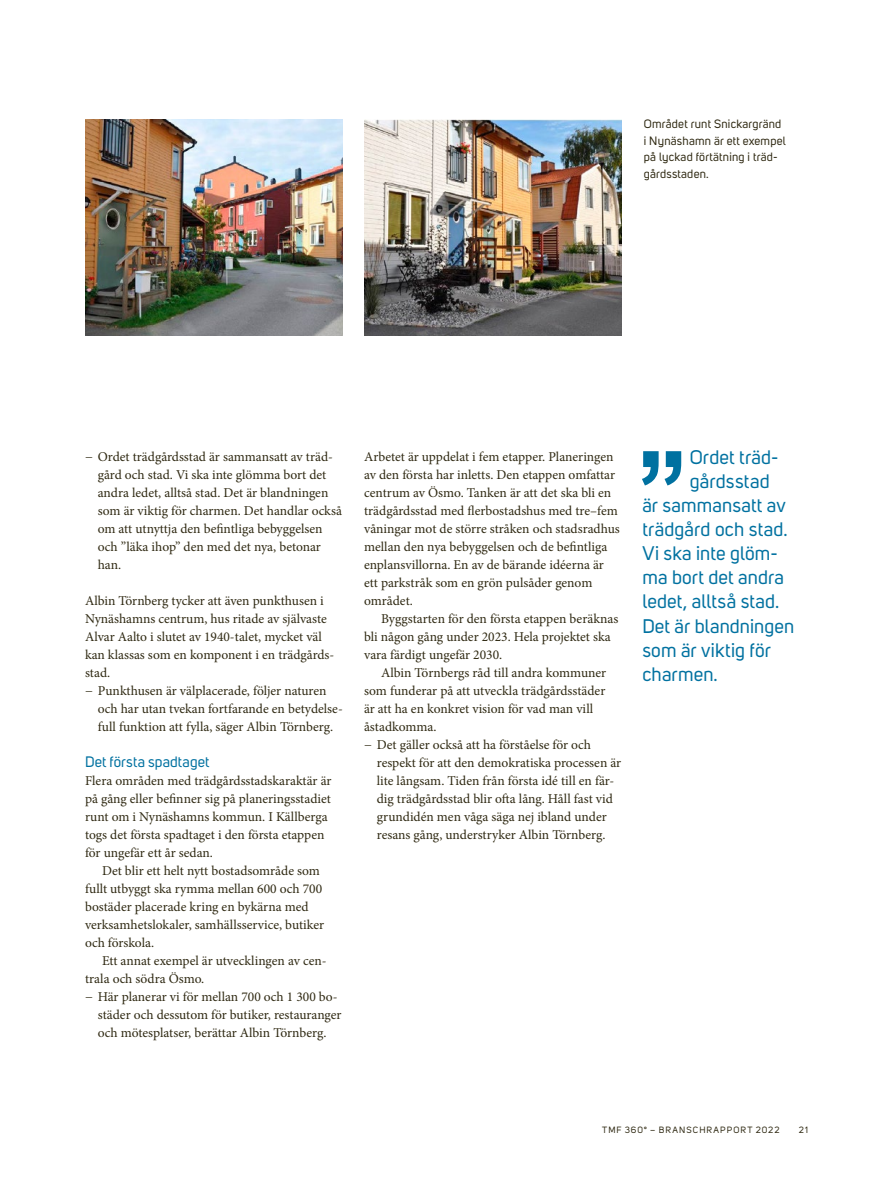
<style>
.page{position:relative;width:893px;height:1191px;background:#fff}
.page>*{position:absolute;margin:0;border:0;box-sizing:border-box;transform-origin:0 0}
.Citat{font:19.5px "Uni Sans";letter-spacing:.005em;color:#0071a0}
.t1{font:15px "Uni Sans";letter-spacing:.01em;color:#0071a0}
.Body{font:13.5px/18px "Minion Pro";color:#2f2912}
.Body_indent{font:13.5px/18px "Minion Pro";color:#2f2912}
.Faktaruta_-_Body{font:12px/16.5px "Uni Sans";letter-spacing:.02em;color:#2f2912}
.t2{font:9px "Uni Sans";letter-spacing:.12em;color:#2f2912}
</style>
<div class="page">
<img style="left:364px;top:119px;width:258px;height:216px">
<img style="left:85px;top:119px;width:258px;height:216px">
<svg style="left:642px;top:451px;width:39px;height:34px"></svg>
<p class="Faktaruta_-_Body" style="left:644px;top:116px;width:143px">Området runt Snickargränd i Nynäshamn är ett exempel på lyckad förtätning i träd&shy;gårdsstaden.</p>
<p class="Body" style="left:98px;top:448px;width:246px;text-indent:-13px">− Ordet trädgårdsstad är sammansatt av träd&shy;gård och stad. Vi ska inte glömma bort det andra ledet, alltså stad. Det är blandningen som är viktig för charmen. Det handlar också om att utnyttja den befintliga bebyggelsen och ”läka ihop” den med det nya, betonar han.</p>
<p class="Body" style="left:85px;top:592px;width:251px">Albin Törnberg tycker att även punkthusen i Nynäshamns centrum, hus ritade av självaste Alvar Aalto i slutet av 1940-talet, mycket väl kan klassas som en komponent i en trädgårds&shy;stad.</p>
<p class="Body" style="left:98px;top:682px;width:247px;text-indent:-13px">− Punkthusen är välplacerade, följer naturen och har utan tvekan fortfarande en betydelse&shy;full funktion att fylla, säger Albin Törnberg.</p>
<h4 class="t1" style="left:85px;top:753px;width:126px">Det första spadtaget</h4>
<p class="Body" style="left:85px;top:772px;width:248px">Flera områden med trädgårdsstadskaraktär är på gång eller befinner sig på planeringsstadiet runt om i Nynäshamns kommun. I Källberga togs det första spadtaget i den första etappen för ungefär ett år sedan.</p>
<p class="Body_indent" style="left:85px;top:862px;width:241px;text-indent:17px">Det blir ett helt nytt bostadsområde som fullt utbyggt ska rymma mellan 600 och 700 bostäder placerade kring en bykärna med verksamhetslokaler, samhällsservice, butiker och förskola.</p>
<p class="Body_indent" style="left:85px;top:952px;width:243px;text-indent:17px">Ett annat exempel är utvecklingen av cen&shy;trala och södra Ösmo.</p>
<p class="Body" style="left:98px;top:988px;width:245px;text-indent:-13px">− Här planerar vi för mellan 700 och 1 300 bo&shy;städer och dessutom för butiker, restauranger och mötesplatser, berättar Albin Törnberg.</p>
<p class="Body" style="left:364px;top:448px;width:257px">Arbetet är uppdelat i fem etapper. Planeringen av den första har inletts. Den etappen omfattar centrum av Ösmo. Tanken är att det ska bli en trädgårdsstad med flerbostadshus med tre–fem våningar mot de större stråken och stadsradhus mellan den nya bebyggelsen och de befintliga enplansvillorna. En av de bärande idéerna är ett parkstråk som en grön pulsåder genom området.</p>
<p class="Body_indent" style="left:364px;top:610px;width:256px;text-indent:17px">Byggstarten för den första etappen beräknas bli någon gång under 2023. Hela projektet ska vara färdigt ungefär 2030.</p>
<p class="Body_indent" style="left:364px;top:664px;width:244px;text-indent:17px">Albin Törnbergs råd till andra kommuner som funderar på att utveckla trädgårdsstäder är att ha en konkret vision för vad man vill åstadkomma.</p>
<p class="Body" style="left:377px;top:736px;width:246px;text-indent:-13px">− Det gäller också att ha förståelse för och respekt för att den demokratiska processen är lite långsam. Tiden från första idé till en fär&shy;dig trädgårdsstad blir ofta lång. Håll fast vid grundidén men våga säga nej ibland under resans gång, understryker Albin Törnberg.</p>
<p class="Citat" style="left:690px;top:446px;width:90px">Ordet träd-</p>
<p class="Citat" style="left:690px;top:470px;width:81px">gårdsstad</p>
<p class="Citat" style="left:642px;top:494px;width:145px">är sammansatt av</p>
<p class="Citat" style="left:642px;top:518px;width:147px">trädgård och stad.</p>
<p class="Citat" style="left:642px;top:542px;width:137px">Vi ska inte glöm-</p>
<p class="Citat" style="left:642px;top:566px;width:143px">ma bort det andra</p>
<p class="Citat" style="left:642px;top:590px;width:139px">ledet, alltså stad.</p>
<p class="Citat" style="left:642px;top:614px;width:153px">Det är blandningen</p>
<p class="Citat" style="left:642px;top:638px;width:130px">som är viktig för</p>
<p class="Citat" style="left:642px;top:662px;width:77px">charmen.</p>
<p class="t2" style="left:602px;top:1124px;width:179px">TMF 360° – BRANSCHRAPPORT 2022</p>
<p class="t2" style="left:799px;top:1124px;width:11px">21</p>
</div>
